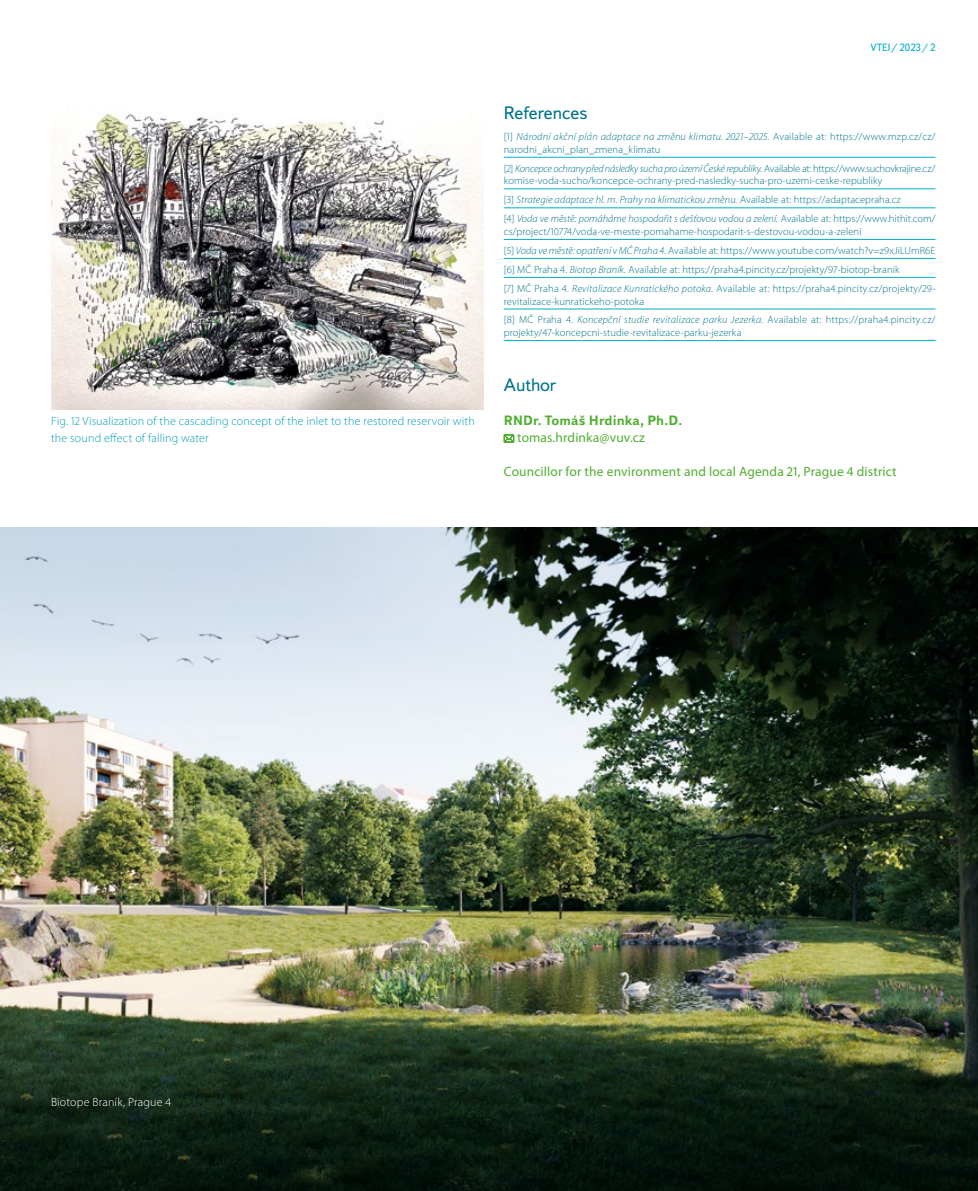
<style>
.page{position:relative;width:978px;height:1191px;background:#fff}
.page>*{position:absolute;margin:0;border:0;box-sizing:border-box;transform-origin:0 0}
.t1{font:18px "Textbook New";color:#00748c}
.t2{font:13.5px "Myriad Pro";letter-spacing:.01em;color:#52ae32}
.t3{font:700 13.5px "Textbook New";letter-spacing:.01em;color:#52ae32}
.t4{font:300 12px/17px "Myriad Pro";letter-spacing:.015em;color:#009cb4}
.t5{font:300 12px "Myriad Pro";letter-spacing:.015em;color:#fff}
.t6{font:300 10.5px/18.9px "Myriad Pro";letter-spacing:.01em;color:#00748c}
.t7{font:italic 300 10.5px/18.9px "Myriad Pro";color:#00748c}
.t8{font:10.5px "Textbook New";color:#00afcb}
.s1{font-style:italic}
.s2{font-style:normal}
</style>
<div class="page">
<img style="left:51px;top:113px;width:432px;height:296px">
<hr style="left:504px;top:157px;width:431px;height:1px;background:#00afcb">
<hr style="left:504px;top:189px;width:431px;height:1px;background:#00afcb">
<hr style="left:504px;top:207px;width:431px;height:1px;background:#00afcb">
<hr style="left:504px;top:239px;width:431px;height:1px;background:#00afcb">
<hr style="left:504px;top:258px;width:431px;height:1px;background:#00afcb">
<hr style="left:504px;top:277px;width:431px;height:1px;background:#00afcb">
<hr style="left:504px;top:309px;width:431px;height:1px;background:#00afcb">
<hr style="left:504px;top:340px;width:431px;height:1px;background:#00afcb">
<svg style="left:504px;top:434px;width:10px;height:9px"></svg>
<img style="left:0;top:527px;width:978px;height:664px">
<p class="t4" style="left:51px;top:413px;width:425px">Fig. 12 Visualization of the cascading concept of the inlet to the restored reservoir with the sound effect of falling water</p>
<p class="t8" style="left:870px;top:41px;width:67px">VTEI/ 2023/ 2</p>
<h1 class="t1" style="left:504px;top:102px;width:85px">References</h1>
<p class="t6" style="left:504px;top:130px;width:433px;line-height:12.6px">[1] <span class="s1">Národní akční plán adaptace na změnu klimatu. 2021–2025.</span> Available at: https://www.mzp.cz/cz/ narodni_akcni_plan_zmena_klimatu</p>
<p class="t6" style="left:504px;top:162px;width:433px;line-height:12.6px">[2] <span class="s1">Koncepce ochrany před následky sucha pro území České republiky.</span> Available at: https://www.suchovkrajine.cz/ komise-voda-sucho/koncepce-ochrany-pred-nasledky-sucha-pro-uzemi-ceske-republiky</p>
<p class="t7" style="left:504px;top:190px;width:433px"><span class="s2">[3]</span> Strategie adaptace hl. m. Prahy na klimatickou změnu. <span class="s2">Available at: https://adaptacepraha.cz<br>[4]</span> Voda ve městě: pomáháme hospodařit s dešťovou vodou a zelení. <span class="s2">Available at: https://www.hithit.com/</span></p>
<p class="t6" style="left:504px;top:222px;width:433px">cs/project/10774/voda-ve-meste-pomahame-hospodarit-s-destovou-vodou-a-zeleni<br>[5] <span class="s1">Voda ve městě: opatření v MČ Praha 4.</span> Available at: https://www.youtube.com/watch?v=z9xJiLUmR6E [6] MČ Praha 4. <span class="s1">Biotop Braník.</span> Available at: https://praha4.pincity.cz/projekty/97-biotop-branik<br>[7] MČ Praha 4. <span class="s1">Revitalizace Kunratického potoka.</span> Available at: https://praha4.pincity.cz/projekty/29-</p>
<p class="t6" style="left:504px;top:291px;width:433px">revitalizace-kunratickeho-potoka<br>[8] MČ Praha 4. <span class="s1">Koncepční studie revitalizace parku Jezerka.</span> Available at: https://praha4.pincity.cz/</p>
<p class="t6" style="left:504px;top:323px;width:239px">projekty/47-koncepcni-studie-revitalizace-parku-jezerka</p>
<h1 class="t1" style="left:504px;top:374px;width:54px">Author</h1>
<p class="t3" style="left:504px;top:412px;width:180px">RNDr. Tomáš Hrdinka, Ph.D.</p>
<p class="t2" style="left:517px;top:429px;width:129px">tomas.hrdinka@vuv.cz</p>
<p class="t2" style="left:504px;top:463px;width:394px">Councillor for the environment and local Agenda 21, Prague 4 district</p>
<p class="t5" style="left:51px;top:1094px;width:122px">Biotope Braník, Prague 4</p>
</div>
